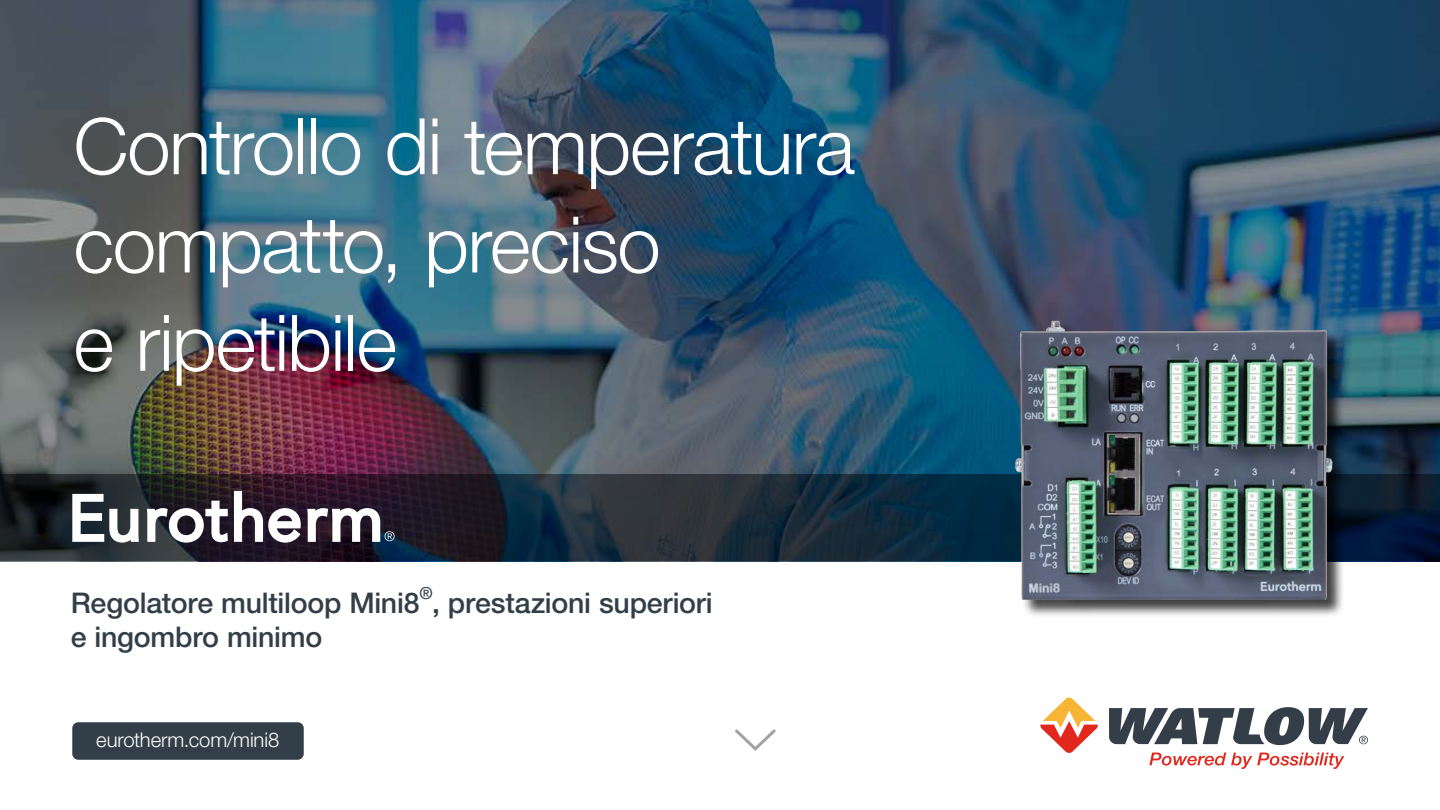
<style>
.page{position:relative;width:1440px;height:810px;background:#fff}
.page>*{position:absolute;margin:0;border:0;box-sizing:border-box;transform-origin:0 0}
.t1{font:300 78px/98.2px "Helvetica Neue LT Std";letter-spacing:-.02em;color:#fff}
.t2{font:500 28.5px "Helvetica Neue LT Std";letter-spacing:-.01em;color:#333f48}
.t3{font:300 20.25px "Helvetica Neue LT Std";letter-spacing:-.005em;color:#fff}
.t4{font:500 16.65px "Helvetica Neue LT Std";color:#333f48}
</style>
<div class="page">
<img style="left:0;top:0;width:1440px;height:562px">
<svg style="left:0;top:475px;width:1440px;height:86px;background:#192432"></svg>
<svg style="left:735px;top:729px;width:41px;height:22px"></svg>
<div style="left:72px;top:722px;width:232px;height:38px;background:#333f48;border-radius:6px"></div>
<svg style="left:1109px;top:707px;width:259px;height:38px"></svg>
<svg style="left:1040px;top:697px;width:58px;height:56px"></svg>
<svg style="left:1149px;top:753px;width:195px;height:16px"></svg>
<svg style="left:72px;top:494px;width:67px;height:49px"></svg>
<svg style="left:147px;top:501px;width:81px;height:42px"></svg>
<svg style="left:234px;top:491px;width:67px;height:52px"></svg>
<svg style="left:307px;top:508px;width:88px;height:34px"></svg>
<div style="left:1016px;top:321px;width:334px;height:297px;background:#000;opacity:.75"></div>
<img style="left:1001px;top:309px;width:340px;height:299px">
<h1 class="t1" style="left:74px;top:96px;width:783px">Controllo di temperatura compatto, preciso<br>e ripetibile</h1>
<p class="t4" style="left:419px;top:584px;width:15px">®</p>
<p class="t2" style="left:71px;top:586px;width:644px">Regolatore multiloop Mini8 , prestazioni superiori</p>
<p class="t2" style="left:71px;top:619px;width:253px">e ingombro minimo</p>
<p class="t3" style="left:96px;top:728px;width:184px">eurotherm.com/mini8</p>
</div>
